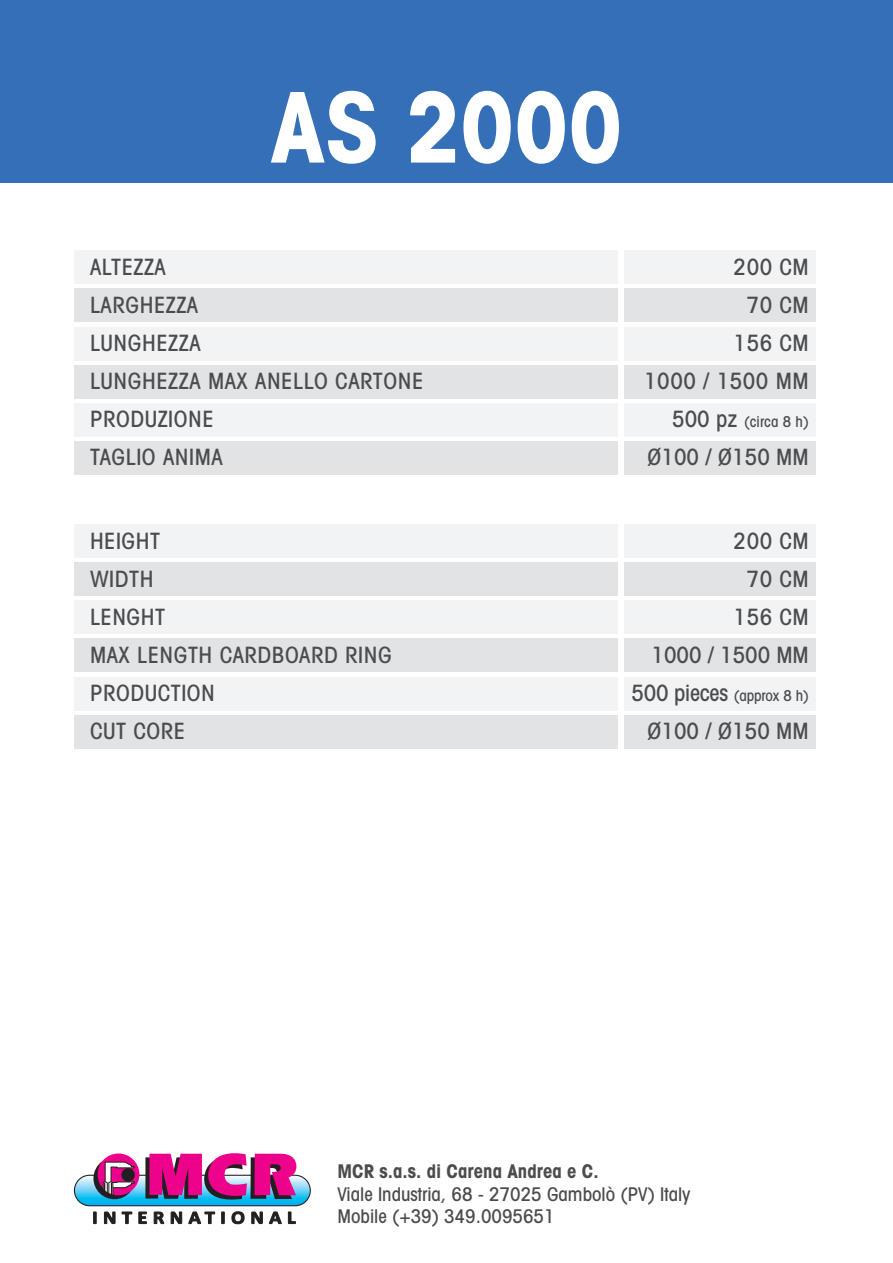
<style>
.page{position:relative;width:893px;height:1263px;background:#fff}
.page>*{position:absolute;margin:0;border:0;box-sizing:border-box;transform-origin:0 0}
.t1{font:700 condensed 97.5px "Avant Garde";color:#fff}
.t2{font:500 condensed 22.5px/38.1px "Avant Garde";letter-spacing:.025em;color:#4b4c4d}
.t3{font:500 condensed 22.5px "Avant Garde";letter-spacing:.005em;color:#4b4c4d}
.t4{font:500 condensed 18.9px/22.5px "Avant Garde";color:#4b4c4d}
.t5{font:700 condensed 18.9px "Avant Garde";color:#4b4c4d}
.t6{font:500 condensed 15px "Avant Garde";letter-spacing:-.01em;color:#4b4c4d}
.s1{font-size:22.5px}
</style>
<div class="page">
<div style="left:74px;top:250px;width:543px;height:34px;background:#f2f3f4"></div>
<div style="left:74px;top:289px;width:543px;height:33px;background:#e2e3e5"></div>
<div style="left:74px;top:327px;width:543px;height:33px;background:#f2f3f4"></div>
<div style="left:74px;top:365px;width:543px;height:33px;background:#e2e3e5"></div>
<div style="left:74px;top:403px;width:543px;height:34px;background:#f2f3f4"></div>
<div style="left:74px;top:442px;width:543px;height:33px;background:#e2e3e5"></div>
<div style="left:624px;top:250px;width:192px;height:34px;background:#f2f3f4"></div>
<div style="left:624px;top:289px;width:192px;height:33px;background:#e2e3e5"></div>
<div style="left:624px;top:327px;width:192px;height:33px;background:#f2f3f4"></div>
<div style="left:624px;top:365px;width:192px;height:33px;background:#e2e3e5"></div>
<div style="left:624px;top:403px;width:192px;height:34px;background:#f2f3f4"></div>
<div style="left:624px;top:442px;width:192px;height:33px;background:#e2e3e5"></div>
<div style="left:74px;top:524px;width:543px;height:33px;background:#f2f3f4"></div>
<div style="left:74px;top:562px;width:543px;height:33px;background:#e2e3e5"></div>
<div style="left:74px;top:600px;width:543px;height:34px;background:#f2f3f4"></div>
<div style="left:74px;top:639px;width:543px;height:33px;background:#e2e3e5"></div>
<div style="left:74px;top:677px;width:543px;height:33px;background:#f2f3f4"></div>
<div style="left:74px;top:715px;width:543px;height:33px;background:#e2e3e5"></div>
<div style="left:624px;top:524px;width:192px;height:33px;background:#f2f3f4"></div>
<div style="left:624px;top:562px;width:192px;height:33px;background:#e2e3e5"></div>
<div style="left:624px;top:600px;width:192px;height:34px;background:#f2f3f4"></div>
<div style="left:624px;top:639px;width:192px;height:33px;background:#e2e3e5"></div>
<div style="left:624px;top:677px;width:192px;height:33px;background:#f2f3f4"></div>
<div style="left:624px;top:715px;width:192px;height:33px;background:#e2e3e5"></div>
<div style="left:0;top:0;width:893px;height:182px;background:#346fb7"></div>
<svg style="left:93px;top:1212px;width:3px;height:12px"></svg>
<svg style="left:104px;top:1212px;width:11px;height:12px"></svg>
<svg style="left:122px;top:1212px;width:10px;height:12px"></svg>
<svg style="left:139px;top:1212px;width:8px;height:12px"></svg>
<svg style="left:154px;top:1212px;width:10px;height:12px"></svg>
<svg style="left:171px;top:1212px;width:11px;height:12px"></svg>
<svg style="left:189px;top:1211px;width:26px;height:13px"></svg>
<svg style="left:221px;top:1212px;width:3px;height:12px"></svg>
<svg style="left:232px;top:1211px;width:12px;height:13px"></svg>
<svg style="left:251px;top:1212px;width:12px;height:12px"></svg>
<svg style="left:269px;top:1211px;width:13px;height:13px"></svg>
<svg style="left:288px;top:1212px;width:8px;height:12px"></svg>
<svg style="left:74px;top:1175px;width:236px;height:31px;background:#3cc2ef"></svg>
<div style="left:74px;top:1175px;width:237px;height:31px;border:1px solid #231f20;border-radius:15px"></div>
<div style="left:98px;top:1153px;width:41px;height:42px;background:#ed028c;border-radius:50%"></div>
<svg style="left:145px;top:1153px;width:152px;height:48px;background:#b73c93"></svg>
<svg style="left:93px;top:1161px;width:42px;height:38px"></svg>
<h1 class="t1" style="left:271px;top:92px;width:353px">AS 2000</h1>
<p class="t2" style="left:90px;top:250px;width:335px">ALTEZZA<br>LARGHEZZA<br>LUNGHEZZA<br>LUNGHEZZA MAX ANELLO CARTONE<br>PRODUZIONE<br>TAGLIO ANIMA</p>
<p class="t2" style="left:644px;top:250px;width:166px;text-align:right">200 CM<br>70 CM<br>156 CM<br>1000 / 1500 MM</p>
<p class="t6" style="left:672px;top:416px;width:138px"><span class="s1">500 pz</span> (circa 8 h)</p>
<p class="t3" style="left:648px;top:449px;width:163px">Ø100 / Ø150 MM</p>
<p class="t2" style="left:90px;top:524px;width:303px">HEIGHT<br>WIDTH<br>LENGHT<br>MAX LENGTH CARDBOARD RING<br>PRODUCTION<br>CUT CORE</p>
<p class="t2" style="left:651px;top:524px;width:159px;text-align:right">200 CM<br>70 CM<br>156 CM<br>1000 / 1500 MM</p>
<p class="t6" style="left:631px;top:690px;width:179px"><span class="s1">500 pieces</span> (approx 8 h)</p>
<p class="t3" style="left:648px;top:723px;width:163px">Ø100 / Ø150 MM</p>
<p class="t5" style="left:337px;top:1164px;width:263px">MCR s.a.s. di Carena Andrea e C.</p>
<p class="t4" style="left:337px;top:1184px;width:355px">Viale Industria, 68 - 27025 Gambolò (PV) Italy<br>Mobile (+39) 349.0095651</p>
</div>
